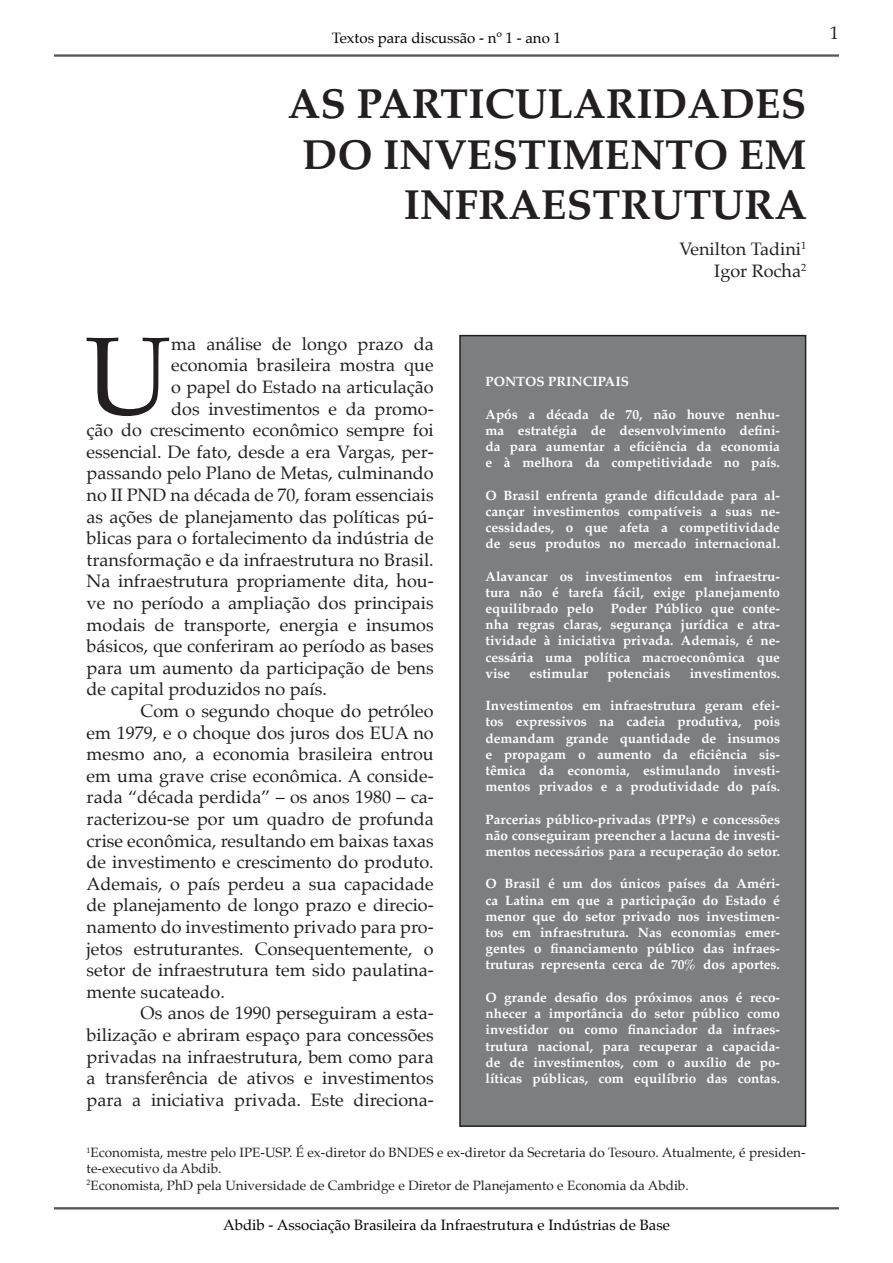
<style>
.page{position:relative;width:893px;height:1263px;background:#fff}
.page>*{position:absolute;margin:0;border:0;box-sizing:border-box;transform-origin:0 0}
.Inicial_-_Capitular{font:110.85px "Palatino";color:#231f20}
.t1{font:700 42px/50.4px "Palatino";color:#231f20;text-align:right}
.Inicial_-_Capitular-2{font:18px/21.6px "Palatino";color:#231f20;text-align:justify}
.t2{font:15px "Palatino";color:#000}
.t3{font:700 13.5px/16.2px "Palatino";color:#fff;text-align:justify}
.t4{font:13.5px/16.2px "Palatino";color:#231f20}
.t5{font:700 13.5px "Palatino";color:#fff}
</style>
<div class="page">
<hr style="left:54px;top:1207px;width:785px;height:1px;background:#231f20">
<hr style="left:54px;top:1208px;width:785px;height:1px;background:#231f20">
<hr style="left:54px;top:55px;width:785px;height:1px;background:#231f20">
<hr style="left:54px;top:56px;width:785px;height:1px;background:#231f20">
<div style="left:460px;top:336px;width:346px;height:790px;background:#7c7f80"></div>
<div style="left:459px;top:335px;width:347px;height:792px;border:2px solid #231f20"></div>
<p class="t2" style="left:332px;top:26px;width:231px">Textos para discussão - nº 1 - ano 1</p>
<p class="Inicial_-_Capitular-2" style="left:830px;top:22px;width:10px">1</p>
<p class="t1" style="left:288px;top:78px;width:521px">AS PARTICULARIDADES<br>DO INVESTIMENTO EM<br>INFRAESTRUTURA</p>
<p class="Inicial_-_Capitular" style="left:85px;top:284px;width:88px">U</p>
<p class="Inicial_-_Capitular-2" style="left:171px;top:333px;width:264px">ma análise de longo prazo da</p>
<p class="Inicial_-_Capitular-2" style="left:171px;top:354px;width:264px">economia brasileira mostra que</p>
<p class="Inicial_-_Capitular-2" style="left:171px;top:376px;width:264px">o papel do Estado na articulação</p>
<p class="Inicial_-_Capitular-2" style="left:171px;top:397px;width:264px">dos investimentos e da promo-</p>
<p class="Inicial_-_Capitular-2" style="left:87px;top:419px;width:349px">ção do crescimento econômico sempre foi</p>
<p class="Inicial_-_Capitular-2" style="left:87px;top:441px;width:349px">essencial. De fato, desde a era Vargas, per-</p>
<p class="Inicial_-_Capitular-2" style="left:87px;top:462px;width:349px">passando pelo Plano de Metas, culminando</p>
<p class="Inicial_-_Capitular-2" style="left:87px;top:484px;width:349px">no II PND na década de 70, foram essenciais</p>
<p class="Inicial_-_Capitular-2" style="left:87px;top:505px;width:349px">as ações de planejamento das políticas pú-</p>
<p class="Inicial_-_Capitular-2" style="left:87px;top:527px;width:349px">blicas para o fortalecimento da indústria de</p>
<p class="Inicial_-_Capitular-2" style="left:87px;top:549px;width:349px">transformação e da infraestrutura no Brasil.</p>
<p class="Inicial_-_Capitular-2" style="left:87px;top:570px;width:349px">Na infraestrutura propriamente dita, hou-</p>
<p class="Inicial_-_Capitular-2" style="left:87px;top:592px;width:349px">ve no período a ampliação dos principais</p>
<p class="Inicial_-_Capitular-2" style="left:87px;top:613px;width:349px">modais de transporte, energia e insumos</p>
<p class="Inicial_-_Capitular-2" style="left:87px;top:635px;width:349px">básicos, que conferiram ao período as bases</p>
<p class="Inicial_-_Capitular-2" style="left:87px;top:657px;width:349px">para um aumento da participação de bens</p>
<p class="Inicial_-_Capitular-2" style="left:87px;top:678px;width:242px">de capital produzidos no país.</p>
<p class="Inicial_-_Capitular-2" style="left:87px;top:700px;width:349px;text-indent:54px">Com o segundo choque do petróleo em 1979, e o choque dos juros dos EUA no mesmo ano, a economia brasileira entrou em uma grave crise econômica. A conside&shy;rada “década perdida” – os anos 1980 – ca&shy;racterizou-se por um quadro de profunda crise econômica, resultando em baixas taxas de investimento e crescimento do produto.<br>Ademais, o país perdeu a sua capacidade de planejamento de longo prazo e direcio&shy;namento do investimento privado para pro&shy;jetos estruturantes. Consequentemente, o setor de infraestrutura tem sido paulatina&shy;mente sucateado.</p>
<p class="Inicial_-_Capitular-2" style="left:87px;top:1002px;width:349px;text-indent:54px">Os anos de 1990 perseguiram a esta&shy;bilização e abriram espaço para concessões privadas na infraestrutura, bem como para a transferência de ativos e investimentos para a iniciativa privada. Este direciona-</p>
<p class="Inicial_-_Capitular-2" style="left:679px;top:238px;width:128px">Venilton Tadini<sup>1</sup></p>
<p class="Inicial_-_Capitular-2" style="left:714px;top:260px;width:94px">Igor Rocha<sup>2</sup></p>
<p class="t5" style="left:486px;top:370px;width:145px">PONTOS PRINCIPAIS</p>
<p class="t3" style="left:486px;top:406px;width:296px">Após a década de 70, não houve nenhu&shy;ma estratégia de desenvolvimento defini&shy;da para aumentar a eficiência da economia e à melhora da competitividade no país.</p>
<p class="t3" style="left:486px;top:487px;width:296px">O Brasil enfrenta grande dificuldade para al&shy;cançar investimentos compatíveis a suas ne&shy;cessidades, o que afeta a competitividade de seus produtos no mercado internacional.</p>
<p class="t3" style="left:486px;top:568px;width:296px">Alavancar os investimentos em infraestru&shy;tura não é tarefa fácil, exige planejamento equilibrado pelo</p>
<p class="t3" style="left:486px;top:600px;width:296px;text-indent:125px">Poder Público que conte&shy;nha regras claras, segurança jurídica e atra&shy;tividade à iniciativa privada. Ademais, é ne&shy;cessária uma política macroeconômica que vise</p>
<p class="t3" style="left:530px;top:665px;width:60px">estimular</p>
<p class="t3" style="left:607px;top:665px;width:64px">potenciais</p>
<p class="t3" style="left:690px;top:665px;width:92px">investimentos.</p>
<p class="t3" style="left:486px;top:697px;width:296px">Investimentos em infraestrutura geram efei&shy;tos expressivos na cadeia produtiva, pois demandam grande quantidade de insumos e propagam o aumento da eficiência sis&shy;têmica da economia, estimulando investi&shy;mentos privados e a produtividade do país.</p>
<p class="t3" style="left:486px;top:811px;width:296px">Parcerias público-privadas (PPPs) e concessões não conseguiram preencher a lacuna de investi&shy;mentos necessários para a recuperação do setor.</p>
<p class="t3" style="left:486px;top:875px;width:296px">O Brasil é um dos únicos países da Améri&shy;ca Latina em que a participação do Estado é menor que do setor privado nos investimen&shy;tos em infraestrutura. Nas economias emer&shy;gentes o financiamento público das infraes&shy;truturas representa cerca de 70% dos aportes.</p>
<p class="t3" style="left:486px;top:989px;width:296px">O grande desafio dos próximos anos é reco&shy;nhecer a importância do setor público como investidor ou como financiador da infraes&shy;trutura nacional, para recuperar a capacida&shy;de de investimentos, com o auxílio de po&shy;líticas públicas, com equilíbrio das contas.</p>
<p class="t4" style="left:87px;top:1144px;width:720px"><sup>1</sup>Economista, mestre pelo IPE-USP. É ex-diretor do BNDES e ex-diretor da Secretaria do Tesouro. Atualmente, é presiden&shy;te-executivo da Abdib.</p>
<p class="t4" style="left:87px;top:1177px;width:604px"><sup>2</sup>Economista, PhD pela Universidade de Cambridge e Diretor de Planejamento e Economia da Abdib.</p>
<p class="t2" style="left:223px;top:1212px;width:448px">Abdib - Associação Brasileira da Infraestrutura e Indústrias de Base</p>
</div>
